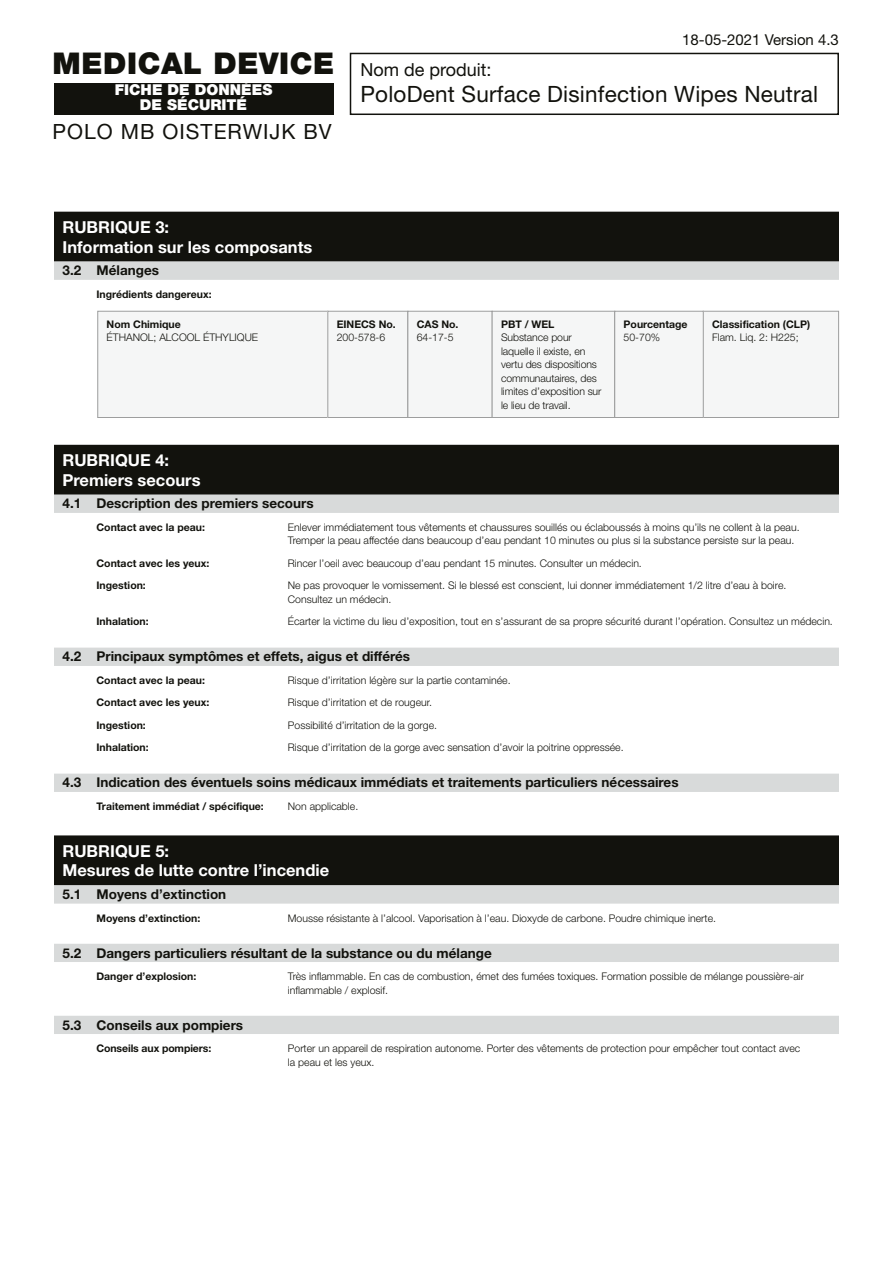
<style>
.page{position:relative;width:893px;height:1263px;background:#fff}
.page>*{position:absolute;margin:0;border:0;box-sizing:border-box;transform-origin:0 0}
.t1{font:900 30px "Helvetica Neue LT Pro";letter-spacing:.02em;color:#12120d}
.t2{font:22.5px "Helvetica Neue LT Pro";letter-spacing:.01em;color:#12120d}
.t3{font:21px "Helvetica Neue LT Pro";letter-spacing:.05em;color:#12120d}
.t4{font:18px "Helvetica Neue LT Pro";color:#12120d}
.t5{font:700 16.5px/19.8px "Helvetica Neue LT Pro";color:#fff}
.t6{font:900 15px/15px "Helvetica Neue LT Pro";color:#fff;text-align:center}
.t7{font:15px "Helvetica Neue LT Pro";color:#12120d}
.t8{font:700 13.5px "Helvetica Neue LT Pro";color:#12120d}
.t9{font:300 10.5px/13.5px "Helvetica Neue LT Pro";color:#12120d}
.t10{font:700 10.5px "Helvetica Neue LT Pro";color:#12120d}
</style>
<div class="page">
<div style="left:54px;top:212px;width:785px;height:25px;background:#12120d"></div>
<div style="left:54px;top:231px;width:785px;height:26px;background:#12120d"></div>
<div style="left:54px;top:253px;width:785px;height:9px;background:#12120d"></div>
<div style="left:54px;top:261px;width:785px;height:18px;background:#d8dada"></div>
<div style="left:54px;top:275px;width:785px;height:5px;background:#d8dada"></div>
<div style="left:54px;top:445px;width:785px;height:25px;background:#12120d"></div>
<div style="left:54px;top:465px;width:785px;height:25px;background:#12120d"></div>
<div style="left:54px;top:486px;width:785px;height:9px;background:#12120d"></div>
<div style="left:54px;top:495px;width:785px;height:18px;background:#d8dada"></div>
<div style="left:54px;top:648px;width:785px;height:18px;background:#d8dada"></div>
<div style="left:54px;top:774px;width:785px;height:18px;background:#d8dada"></div>
<div style="left:54px;top:835px;width:785px;height:26px;background:#12120d"></div>
<div style="left:54px;top:855px;width:785px;height:26px;background:#12120d"></div>
<div style="left:54px;top:876px;width:785px;height:9px;background:#12120d"></div>
<div style="left:54px;top:885px;width:785px;height:18px;background:#d8dada"></div>
<div style="left:54px;top:944px;width:785px;height:18px;background:#d8dada"></div>
<div style="left:54px;top:1016px;width:785px;height:18px;background:#d8dada"></div>
<div style="left:98px;top:311px;width:230px;height:106px;background:#f5f6f6"></div>
<div style="left:97px;top:311px;width:231px;height:107px;border:1px solid #9d9e9e"></div>
<div style="left:328px;top:311px;width:80px;height:106px;background:#f5f6f6"></div>
<div style="left:327px;top:311px;width:81px;height:107px;border:1px solid #9d9e9e"></div>
<div style="left:408px;top:311px;width:84px;height:106px;background:#f5f6f6"></div>
<div style="left:407px;top:311px;width:86px;height:107px;border:1px solid #9d9e9e"></div>
<div style="left:703px;top:311px;width:136px;height:106px;background:#f5f6f6"></div>
<div style="left:703px;top:311px;width:136px;height:107px;border:1px solid #9d9e9e"></div>
<div style="left:492px;top:311px;width:123px;height:106px;background:#f5f6f6"></div>
<div style="left:492px;top:311px;width:123px;height:107px;border:1px solid #9d9e9e"></div>
<div style="left:615px;top:311px;width:88px;height:106px;background:#f5f6f6"></div>
<div style="left:614px;top:311px;width:90px;height:107px;border:1px solid #9d9e9e"></div>
<div style="left:350px;top:53px;width:489px;height:62px;border:2px solid #12120d"></div>
<div style="left:54px;top:83px;width:279px;height:32px;background:#12120d"></div>
<h1 class="t1" style="left:52px;top:45px;width:283px">MEDICAL DEVICE</h1>
<h3 class="t6" style="left:115px;top:82px;width:159px">FICHE DE DONNÉES<br>DE SÉCURITÉ</h3>
<h3 class="t3" style="left:52px;top:118px;width:281px">POLO MB OISTERWIJK BV</h3>
<h3 class="t7" style="left:682px;top:30px;width:158px">18-05-2021 Version 4.3</h3>
<h3 class="t4" style="left:360px;top:59px;width:133px">Nom de produit:</h3>
<h2 class="t2" style="left:360px;top:80px;width:459px">PoloDent Surface Disinfection Wipes Neutral</h2>
<h3 class="t5" style="left:62px;top:217px;width:251px">RUBRIQUE 3:<br>Information sur les composants</h3>
<p class="t8" style="left:63px;top:262px;width:98px">3.2 Mélanges</p>
<p class="t10" style="left:97px;top:287px;width:117px">Ingrédients dangereux:</p>
<p class="t10" style="left:107px;top:317px;width:76px">Nom Chimique</p>
<p class="t9" style="left:107px;top:330px;width:153px">ÉTHANOL; ALCOOL ÉTHYLIQUE</p>
<p class="t10" style="left:337px;top:317px;width:61px">EINECS No.</p>
<p class="t9" style="left:337px;top:330px;width:50px">200-578-6</p>
<p class="t10" style="left:417px;top:317px;width:43px">CAS No.</p>
<p class="t9" style="left:417px;top:330px;width:38px">64-17-5</p>
<p class="t10" style="left:501px;top:317px;width:55px">PBT / WEL</p>
<p class="t9" style="left:501px;top:330px;width:102px">Substance pour laquelle il existe, en vertu des dispositions communautaires, des limites d’exposition sur le lieu de travail.</p>
<p class="t10" style="left:624px;top:317px;width:65px">Pourcentage</p>
<p class="t9" style="left:624px;top:330px;width:38px">50-70%</p>
<p class="t10" style="left:712px;top:317px;width:99px">Classification (CLP)</p>
<p class="t9" style="left:712px;top:330px;width:88px">Flam. Liq. 2: H225;</p>
<h3 class="t5" style="left:62px;top:450px;width:140px">RUBRIQUE 4:<br>Premiers secours</h3>
<p class="t8" style="left:63px;top:495px;width:253px">4.1 Description des premiers secours</p>
<p class="t10" style="left:97px;top:521px;width:110px">Contact avec la peau:</p>
<p class="t9" style="left:288px;top:520px;width:513px">Enlever immédiatement tous vêtements et chaussures souillés ou éclaboussés à moins qu’ils ne collent à la peau.<br>Tremper la peau affectée dans beaucoup d’eau pendant 10 minutes ou plus si la substance persiste sur la peau.</p>
<p class="t10" style="left:97px;top:557px;width:114px">Contact avec les yeux:</p>
<p class="t9" style="left:288px;top:556px;width:355px">Rincer l’oeil avec beaucoup d’eau pendant 15 minutes. Consulter un médecin.</p>
<p class="t10" style="left:97px;top:579px;width:51px">Ingestion:</p>
<p class="t9" style="left:288px;top:579px;width:500px">Ne pas provoquer le vomissement. Si le blessé est conscient, lui donner immédiatement 1/2 litre d’eau à boire.<br>Consultez un médecin.</p>
<p class="t10" style="left:97px;top:615px;width:54px">Inhalation:</p>
<p class="t9" style="left:288px;top:615px;width:546px">Écarter la victime du lieu d’exposition, tout en s’assurant de sa propre sécurité durant l’opération. Consultez un médecin.</p>
<p class="t8" style="left:63px;top:648px;width:349px">4.2 Principaux symptômes et effets, aigus et différés</p>
<p class="t10" style="left:97px;top:674px;width:110px">Contact avec la peau:</p>
<p class="t9" style="left:288px;top:673px;width:224px">Risque d’irritation légère sur la partie contaminée.</p>
<p class="t10" style="left:97px;top:696px;width:114px">Contact avec les yeux:</p>
<p class="t9" style="left:288px;top:696px;width:146px">Risque d’irritation et de rougeur.</p>
<p class="t10" style="left:97px;top:719px;width:51px">Ingestion:</p>
<p class="t9" style="left:288px;top:718px;width:151px">Possibilité d’irritation de la gorge.</p>
<p class="t10" style="left:97px;top:741px;width:54px">Inhalation:</p>
<p class="t9" style="left:288px;top:741px;width:337px">Risque d’irritation de la gorge avec sensation d’avoir la poitrine oppressée.</p>
<p class="t8" style="left:63px;top:774px;width:618px">4.3 Indication des éventuels soins médicaux immédiats et traitements particuliers nécessaires</p>
<p class="t10" style="left:97px;top:800px;width:169px">Traitement immédiat / spécifique:</p>
<p class="t9" style="left:288px;top:799px;width:72px">Non applicable.</p>
<h3 class="t5" style="left:62px;top:840px;width:268px">RUBRIQUE 5:<br>Mesures de lutte contre l’incendie</h3>
<p class="t8" style="left:63px;top:886px;width:165px">5.1 Moyens d’extinction</p>
<p class="t10" style="left:97px;top:911px;width:105px">Moyens d’extinction:</p>
<p class="t9" style="left:288px;top:911px;width:430px">Mousse résistante à l’alcool. Vaporisation à l’eau. Dioxyde de carbone. Poudre chimique inerte.</p>
<p class="t8" style="left:63px;top:944px;width:431px">5.2 Dangers particuliers résultant de la substance ou du mélange</p>
<p class="t10" style="left:97px;top:970px;width:101px">Danger d’explosion:</p>
<p class="t9" style="left:288px;top:969px;width:518px">Très inflammable. En cas de combustion, émet des fumées toxiques. Formation possible de mélange poussière-air inflammable / explosif.</p>
<p class="t8" style="left:63px;top:1016px;width:182px">5.3 Conseils aux pompiers</p>
<p class="t10" style="left:97px;top:1042px;width:116px">Conseils aux pompiers:</p>
<p class="t9" style="left:288px;top:1041px;width:514px">Porter un appareil de respiration autonome. Porter des vêtements de protection pour empêcher tout contact avec la peau et les yeux.</p>
</div>
